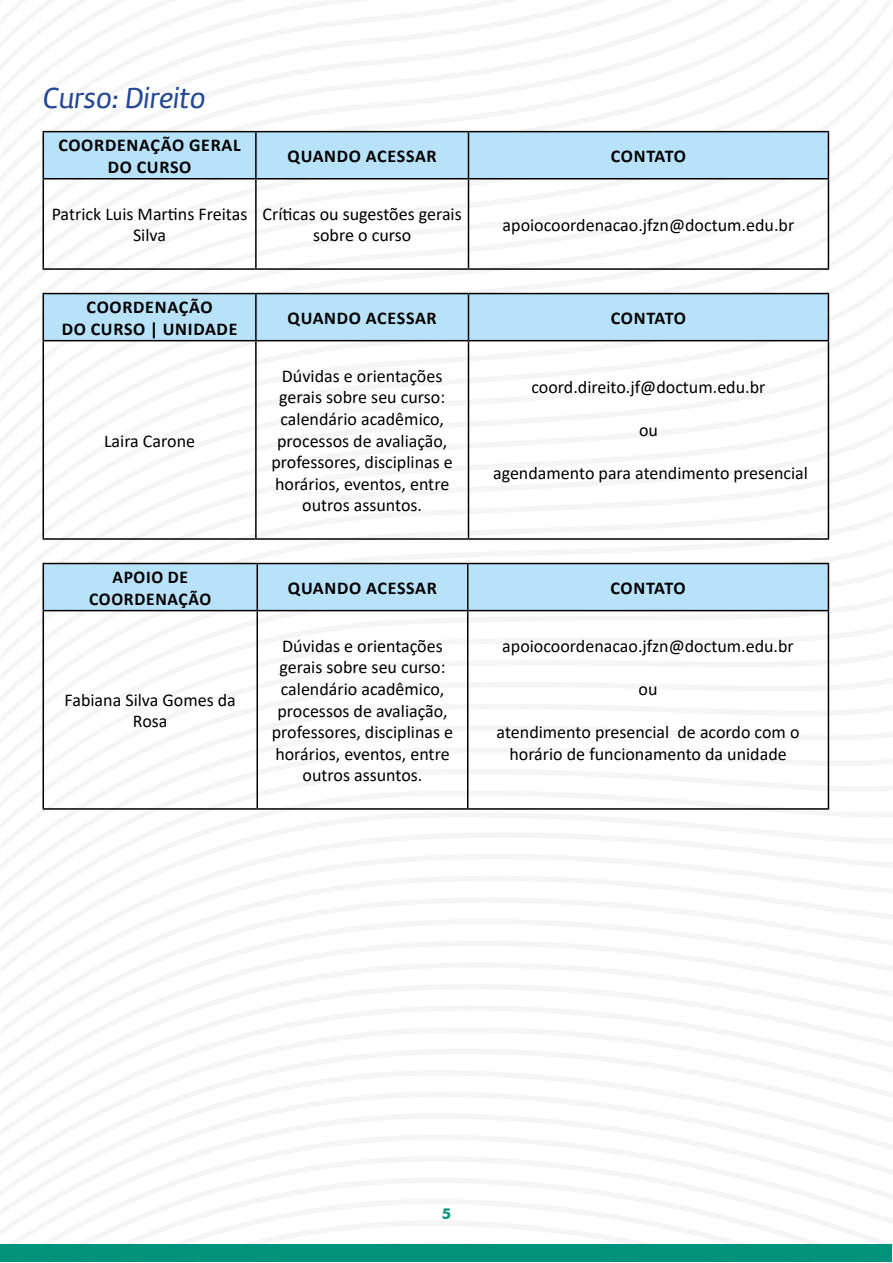
<style>
.page{position:relative;width:893px;height:1263px;background:#fff}
.page>*{position:absolute;margin:0;border:0;box-sizing:border-box;transform-origin:0 0}
.t1{font:30px "Amelia Basic Italic";color:#244796}
.t2{font:18px/21.6px "Calibri";color:#000;text-align:center}
.t3{font:700 18px/21.6px "Calibri";letter-spacing:.04em;color:#000;text-align:center}
.t4{font:700 18px "Calibri";letter-spacing:.02em;color:#000}
.t5{font:700 15px "Futura BT";color:#00937b}
</style>
<div class="page">
<div style="left:0;top:1244px;width:892px;height:18px;background:#00937b"></div>
<div style="left:44px;top:132px;width:784px;height:46px;background:#b7e2fa"></div>
<hr style="left:43px;top:131px;width:213px;height:1px;background:#000">
<hr style="left:43px;top:132px;width:1px;height:46px;background:#000">
<hr style="left:256px;top:131px;width:212px;height:1px;background:#000">
<hr style="left:255px;top:132px;width:2px;height:46px;background:#000">
<hr style="left:468px;top:131px;width:361px;height:1px;background:#000">
<hr style="left:468px;top:132px;width:1px;height:46px;background:#000">
<hr style="left:828px;top:132px;width:1px;height:46px;background:#000">
<hr style="left:43px;top:178px;width:213px;height:1px;background:#000">
<hr style="left:43px;top:179px;width:1px;height:89px;background:#000">
<hr style="left:256px;top:178px;width:212px;height:1px;background:#000">
<hr style="left:255px;top:179px;width:2px;height:89px;background:#000">
<hr style="left:468px;top:178px;width:361px;height:1px;background:#000">
<hr style="left:468px;top:179px;width:1px;height:89px;background:#000">
<hr style="left:828px;top:179px;width:1px;height:89px;background:#000">
<hr style="left:43px;top:268px;width:213px;height:2px;background:#000">
<hr style="left:256px;top:268px;width:212px;height:2px;background:#000">
<hr style="left:468px;top:268px;width:361px;height:2px;background:#000">
<div style="left:44px;top:294px;width:784px;height:46px;background:#b7e2fa"></div>
<hr style="left:43px;top:293px;width:213px;height:1px;background:#000">
<hr style="left:43px;top:294px;width:1px;height:46px;background:#000">
<hr style="left:256px;top:293px;width:212px;height:1px;background:#000">
<hr style="left:255px;top:294px;width:2px;height:46px;background:#000">
<hr style="left:468px;top:293px;width:361px;height:1px;background:#000">
<hr style="left:468px;top:294px;width:1px;height:46px;background:#000">
<hr style="left:828px;top:294px;width:1px;height:46px;background:#000">
<hr style="left:43px;top:340px;width:213px;height:1px;background:#000">
<hr style="left:43px;top:341px;width:1px;height:197px;background:#000">
<hr style="left:256px;top:340px;width:212px;height:1px;background:#000">
<hr style="left:255px;top:341px;width:2px;height:197px;background:#000">
<hr style="left:468px;top:340px;width:361px;height:1px;background:#000">
<hr style="left:468px;top:341px;width:1px;height:197px;background:#000">
<hr style="left:828px;top:341px;width:1px;height:197px;background:#000">
<hr style="left:43px;top:538px;width:213px;height:2px;background:#000">
<hr style="left:256px;top:538px;width:212px;height:2px;background:#000">
<hr style="left:468px;top:538px;width:361px;height:2px;background:#000">
<div style="left:44px;top:564px;width:784px;height:46px;background:#b7e2fa"></div>
<hr style="left:43px;top:563px;width:214px;height:1px;background:#000">
<hr style="left:43px;top:564px;width:1px;height:46px;background:#000">
<hr style="left:257px;top:563px;width:211px;height:1px;background:#000">
<hr style="left:256px;top:564px;width:2px;height:46px;background:#000">
<hr style="left:468px;top:563px;width:361px;height:1px;background:#000">
<hr style="left:467px;top:564px;width:1px;height:46px;background:#000">
<hr style="left:828px;top:564px;width:1px;height:46px;background:#000">
<hr style="left:43px;top:610px;width:214px;height:1px;background:#000">
<hr style="left:43px;top:611px;width:1px;height:197px;background:#000">
<hr style="left:257px;top:610px;width:211px;height:1px;background:#000">
<hr style="left:256px;top:611px;width:2px;height:197px;background:#000">
<hr style="left:468px;top:610px;width:361px;height:1px;background:#000">
<hr style="left:467px;top:611px;width:1px;height:197px;background:#000">
<hr style="left:828px;top:611px;width:1px;height:197px;background:#000">
<hr style="left:43px;top:808px;width:214px;height:2px;background:#000">
<hr style="left:257px;top:808px;width:211px;height:2px;background:#000">
<hr style="left:468px;top:808px;width:361px;height:2px;background:#000">
<h1 class="t1" style="left:43px;top:81px;width:164px">Curso: Direito</h1>
<p class="t3" style="left:58px;top:134px;width:184px">COORDENAÇÃO GERAL<br>DO CURSO</p>
<p class="t3" style="left:288px;top:145px;width:151px">QUANDO ACESSAR</p>
<p class="t4" style="left:611px;top:143px;width:77px">CONTATO</p>
<p class="t2" style="left:52px;top:203px;width:197px">Patrick Luis Martins Freitas<br>Silva</p>
<p class="t2" style="left:263px;top:203px;width:201px">Críticas ou sugestões gerais sobre o curso</p>
<p class="t2" style="left:503px;top:213px;width:293px">apoiocoordenacao.jfzn@doctum.edu.br</p>
<p class="t3" style="left:62px;top:296px;width:177px">COORDENAÇÃO<br>DO CURSO | UNIDADE</p>
<p class="t2" style="left:104px;top:429px;width:93px">Laira Carone</p>
<p class="t3" style="left:288px;top:307px;width:151px">QUANDO ACESSAR</p>
<p class="t4" style="left:611px;top:305px;width:77px">CONTATO</p>
<p class="t2" style="left:271px;top:365px;width:183px">Dúvidas e orientações gerais sobre seu curso: calendário acadêmico, processos de avaliação, professores, disciplinas e horários, eventos, entre outros assuntos.</p>
<p class="t2" style="left:531px;top:375px;width:236px">coord.direito.jf@doctum.edu.br</p>
<p class="t2" style="left:639px;top:419px;width:20px">ou</p>
<p class="t2" style="left:493px;top:462px;width:316px">agendamento para atendimento presencial</p>
<p class="t3" style="left:89px;top:566px;width:124px">APOIO DE<br>COORDENAÇÃO</p>
<p class="t3" style="left:288px;top:577px;width:151px">QUANDO ACESSAR</p>
<p class="t4" style="left:610px;top:575px;width:77px">CONTATO</p>
<p class="t2" style="left:65px;top:688px;width:173px">Fabiana Silva Gomes da<br>Rosa</p>
<p class="t2" style="left:272px;top:634px;width:183px">Dúvidas e orientações gerais sobre seu curso: calendário acadêmico, processos de avaliação, professores, disciplinas e horários, eventos, entre outros assuntos.</p>
<p class="t2" style="left:502px;top:634px;width:293px">apoiocoordenacao.jfzn@doctum.edu.br</p>
<p class="t2" style="left:639px;top:678px;width:20px">ou</p>
<p class="t2" style="left:497px;top:721px;width:304px">atendimento presencial de acordo com o horário de funcionamento da unidade</p>
<p class="t5" style="left:442px;top:1205px;width:11px">5</p>
</div>
